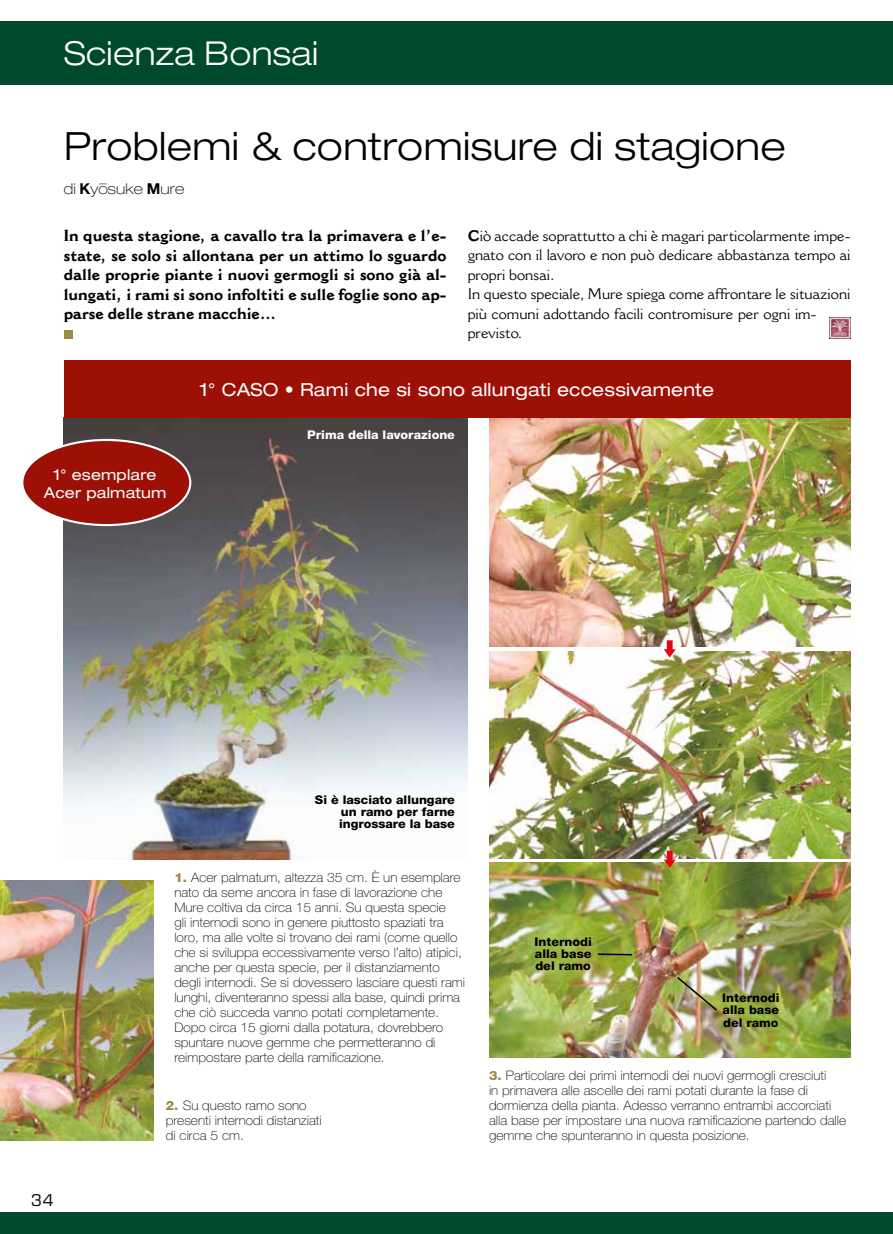
<style>
.page{position:relative;width:893px;height:1234px;background:#fff}
.page>*{position:absolute;margin:0;border:0;box-sizing:border-box;transform-origin:0 0}
.t1{font:300 expanded 39px "Helvetica Neue LT Std";letter-spacing:.01em;color:#000}
.t2{font:300 expanded 33px "Helvetica Neue LT Std";letter-spacing:.01em;color:#fff}
.t3{font:expanded 18px "Helvetica Neue LT Std";letter-spacing:.01em;color:#fff}
.t4{font:700 15.75px/19.5px "Cantoria MT Std";color:#000;text-align:justify}
.t5{font:15.75px "Eurostile LT Std";color:#000}
.t6{font:15px/19.5px "Cantoria MT Std";color:#000}
.t7{font:expanded 15px/18px "Helvetica Neue LT Std";letter-spacing:.01em;color:#fff;text-align:center}
.t8{font:100 expanded 15px "Helvetica Neue LT Std";letter-spacing:.01em;color:#000}
.t9{font:100 13.05px/15px "Helvetica Neue LT Std";color:#000;scale:1.05 1}
.t10{font:800 12px/12px "Helvetica Neue LT Std";color:#000;text-align:justify;scale:1.05 1}
.t11{font:800 12px "Helvetica Neue LT Std";color:#fff;scale:1.05 1}
.s1{font-weight:700;font-stretch:normal}
.s2{font-weight:700}
.s3{font-weight:800;font-size:12.75px;color:#9b8a45}
</style>
<div class="page">
<div style="left:0;top:21px;width:893px;height:64px;background:#004a2c"></div>
<div style="left:0;top:1212px;width:893px;height:21px;background:#004a2c"></div>
<img style="left:64px;top:417px;width:404px;height:442px">
<img style="left:0;top:880px;width:153px;height:260px">
<img style="left:489px;top:417px;width:361px;height:229px">
<img style="left:489px;top:651px;width:361px;height:206px">
<img style="left:489px;top:862px;width:361px;height:195px">
<img style="left:676px;top:975px;width:43px;height:36px">
<svg style="left:596px;top:952px;width:37px;height:4px"></svg>
<div style="left:64px;top:330px;width:8px;height:9px;background:#9b8a45"></div>
<img style="left:829px;top:317px;width:21px;height:22px">
<div style="left:64px;top:360px;width:786px;height:57px;background:#9c1006"></div>
<div style="left:22px;top:440px;width:168px;height:85px;background:#9c1006;border-radius:50%"></div>
<div style="left:21px;top:439px;width:170px;height:87px;border:2px solid #fff;border-radius:50%"></div>
<svg style="left:664px;top:640px;width:12px;height:17px"></svg>
<svg style="left:664px;top:850px;width:12px;height:17px"></svg>
<h2 class="t2" style="left:64px;top:33px;width:256px">Scienza Bonsai</h2>
<h1 class="t1" style="left:64px;top:122px;width:723px">Problemi &amp; contromisure di stagione</h1>
<p class="t8" style="left:64px;top:180px;width:122px">di <span class="s1">K</span>yo–suke <span class="s1">M</span>ure</p>
<p class="t4" style="left:64px;top:226px;width:384px">In questa stagione, a cavallo tra la primavera e l’e&shy;state, se solo si allontana per un attimo lo sguardo dalle proprie piante i nuovi germogli si sono già al&shy;lungati, i rami si sono infoltiti e sulle foglie sono ap&shy;parse delle strane macchie…</p>
<p class="t6" style="left:468px;top:226px;width:384px"><span class="s2">C</span>iò accade soprattutto a chi è magari particolarmente impe&shy;gnato con il lavoro e non può dedicare abbastanza tempo ai propri bonsai.<br>In questo speciale, Mure spiega come affrontare le situazioni più comuni adottando facili contromisure per ogni im&shy;previsto.</p>
<h3 class="t3" style="left:200px;top:379px;width:515px">1° CASO • Rami che si sono allungati eccessivamente</h3>
<p class="t7" style="left:44px;top:465px;width:124px">1° esemplare<br>Acer palmatum</p>
<p class="t11" style="left:307px;top:427px;width:142px">Prima della lavorazione</p>
<p class="t5" style="left:31px;top:1190px;width:24px">34</p>
<p class="t10" style="left:339px;top:793px;width:112px;text-indent:-24px">Si è lasciato allungare un ramo per farne ingrossare la base</p>
<p class="t9" style="left:174px;top:869px;width:278px"><span class="s3">1.</span> Acer palmatum, altezza 35 cm. È un esemplare nato da seme ancora in fase di lavorazione che Mure coltiva da circa 15 anni. Su questa specie<br>gli internodi sono in genere piuttosto spaziati tra loro, ma alle volte si trovano dei rami (come quello che si sviluppa eccessivamente verso l’alto) atipici, anche per questa specie, per il distanziamento degli internodi. Se si dovessero lasciare questi rami lunghi, diventeranno spessi alla base, quindi prima che ciò succeda vanno potati completamente.<br>Dopo circa 15 giorni dalla potatura, dovrebbero spuntare nuove gemme che permetteranno di reimpostare parte della ramificazione.</p>
<p class="t9" style="left:166px;top:1097px;width:150px"><span class="s3">2.</span> Su questo ramo sono presenti internodi distanziati di circa 5 cm.</p>
<p class="t10" style="left:535px;top:935px;width:56px">Internodi alla base del ramo</p>
<p class="t10" style="left:722px;top:991px;width:56px">Internodi alla base del ramo</p>
<p class="t9" style="left:489px;top:1067px;width:342px"><span class="s3">3.</span> Particolare dei primi internodi dei nuovi germogli cresciuti<br>in primavera alle ascelle dei rami potati durante la fase di dormienza della pianta. Adesso verranno entrambi accorciati alla base per impostare una nuova ramificazione partendo dalle gemme che spunteranno in questa posizione.</p>
</div>
